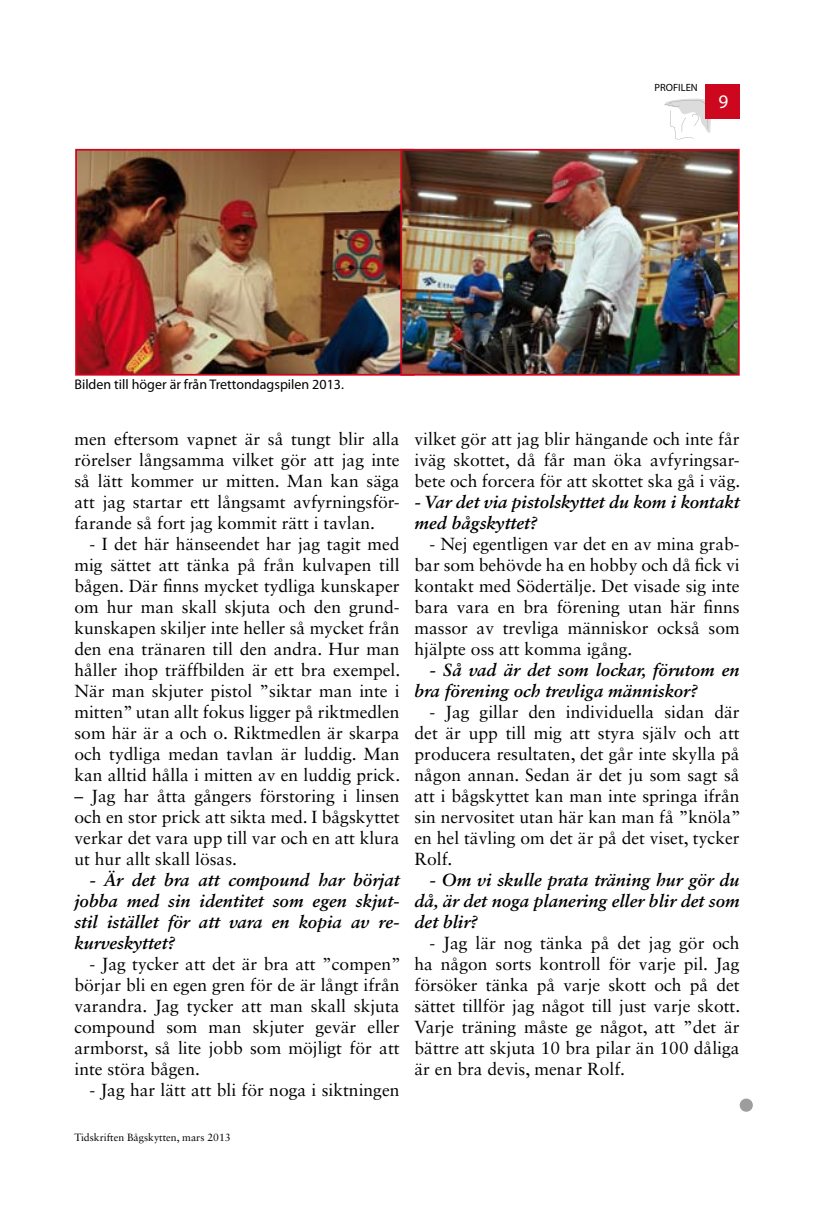
<style>
.page{position:relative;width:839px;height:1211px;background:#fff}
.page>*{position:absolute;margin:0;border:0;box-sizing:border-box;transform-origin:0 0}
.t1{font:19.25px "Myriad Pro";color:#fff}
.t2{font:17.5px/21px "Sabon LT Std";color:#000;text-align:justify}
.t3{font:italic 700 17.5px/21px "Sabon LT Std";color:#000;text-align:justify}
.t4{font:14px "Myriad Pro";color:#000}
.t5{font:10.5px "Sabon LT Std";color:#000}
.t6{font:10.5px "Myriad Pro";color:#000}
</style>
<div class="page">
<svg style="left:664px;top:99px;width:46px;height:40px"></svg>
<div style="left:704px;top:84px;width:35px;height:35px;background:#cd071e"></div>
<svg style="left:739px;top:1098px;width:13px;height:13px"></svg>
<img style="left:78px;top:152px;width:322px;height:220px">
<div style="left:75px;top:149px;width:339px;height:226px;border:2px solid #cd071e"></div>
<img style="left:403px;top:152px;width:333px;height:220px">
<div style="left:400px;top:149px;width:339px;height:226px;border:2px solid #cd071e"></div>
<p class="t6" style="left:654px;top:81px;width:45px">PROFILEN</p>
<p class="t1" style="left:718px;top:90px;width:11px">9</p>
<p class="t4" style="left:74px;top:376px;width:271px">Bilden till höger är från Trettondagspilen 2013.</p>
<p class="t2" style="left:74px;top:428px;width:326px">men eftersom vapnet är så tungt blir alla rörelser långsamma vilket gör att jag inte så lätt kommer ur mitten. Man kan säga att jag startar ett långsamt avfyrningsför&shy;farande så fort jag kommit rätt i tavlan.</p>
<p class="t2" style="left:74px;top:533px;width:327px;text-indent:15px">- I det här hänseendet har jag tagit med mig sättet att tänka på från kulvapen till bågen. Där finns mycket tydliga kunskaper om hur man skall skjuta och den grund&shy;kunskapen skiljer inte heller så mycket från den ena tränaren till den andra. Hur man håller ihop träffbilden är ett bra exempel.<br>När man skjuter pistol ”siktar man inte i mitten” utan allt fokus ligger på riktmedlen som här är a och o. Riktmedlen är skarpa och tydliga medan tavlan är luddig. Man kan alltid hålla i mitten av en luddig prick.</p>
<p class="t2" style="left:74px;top:785px;width:326px">– Jag har åtta gångers förstoring i linsen och en stor prick att sikta med. I bågskyttet verkar det vara upp till var och en att klura ut hur allt skall lösas.</p>
<p class="t3" style="left:74px;top:869px;width:326px;text-indent:15px">- Är det bra att compound har börjat jobba med sin identitet som egen skjut&shy;stil istället för att vara en kopia av re&shy;kurveskyttet?</p>
<p class="t2" style="left:74px;top:953px;width:328px;text-indent:15px">- Jag tycker att det är bra att ”compen” börjar bli en egen gren för de är långt ifrån varandra. Jag tycker att man skall skjuta compound som man skjuter gevär eller armborst, så lite jobb som möjligt för att inte störa bågen.</p>
<p class="t2" style="left:89px;top:1079px;width:311px">- Jag har lätt att bli för noga i siktningen</p>
<p class="t5" style="left:74px;top:1131px;width:158px">Tidskriften Bågskytten, mars 2013</p>
<p class="t2" style="left:414px;top:428px;width:327px">vilket gör att jag blir hängande och inte får iväg skottet, då får man öka avfyringsar&shy;bete och forcera för att skottet ska gå i väg.</p>
<p class="t3" style="left:414px;top:491px;width:326px">- Var det via pistolskyttet du kom i kontakt med bågskyttet?</p>
<p class="t2" style="left:414px;top:533px;width:326px;text-indent:15px">- Nej egentligen var det en av mina grab&shy;bar som behövde ha en hobby och då fick vi kontakt med Södertälje. Det visade sig inte bara vara en bra förening utan här finns massor av trevliga människor också som hjälpte oss att komma igång.</p>
<p class="t3" style="left:414px;top:659px;width:326px;text-indent:15px">- Så vad är det som lockar, förutom en bra förening och trevliga människor?</p>
<p class="t2" style="left:414px;top:701px;width:328px;text-indent:15px">- Jag gillar den individuella sidan där det är upp till mig att styra själv och att producera resultaten, det går inte skylla på någon annan. Sedan är det ju som sagt så att i bågskyttet kan man inte springa ifrån sin nervositet utan här kan man få ”knöla” en hel tävling om det är på det viset, tycker Rolf.</p>
<p class="t3" style="left:414px;top:869px;width:326px;text-indent:15px">- Om vi skulle prata träning hur gör du då, är det noga planering eller blir det som det blir?</p>
<p class="t2" style="left:414px;top:932px;width:327px;text-indent:15px">- Jag lär nog tänka på det jag gör och ha någon sorts kontroll för varje pil. Jag försöker tänka på varje skott och på det sättet tillför jag något till just varje skott.<br>Varje träning måste ge något, att ”det är bättre att skjuta 10 bra pilar än 100 dåliga är en bra devis, menar Rolf.</p>
</div>
